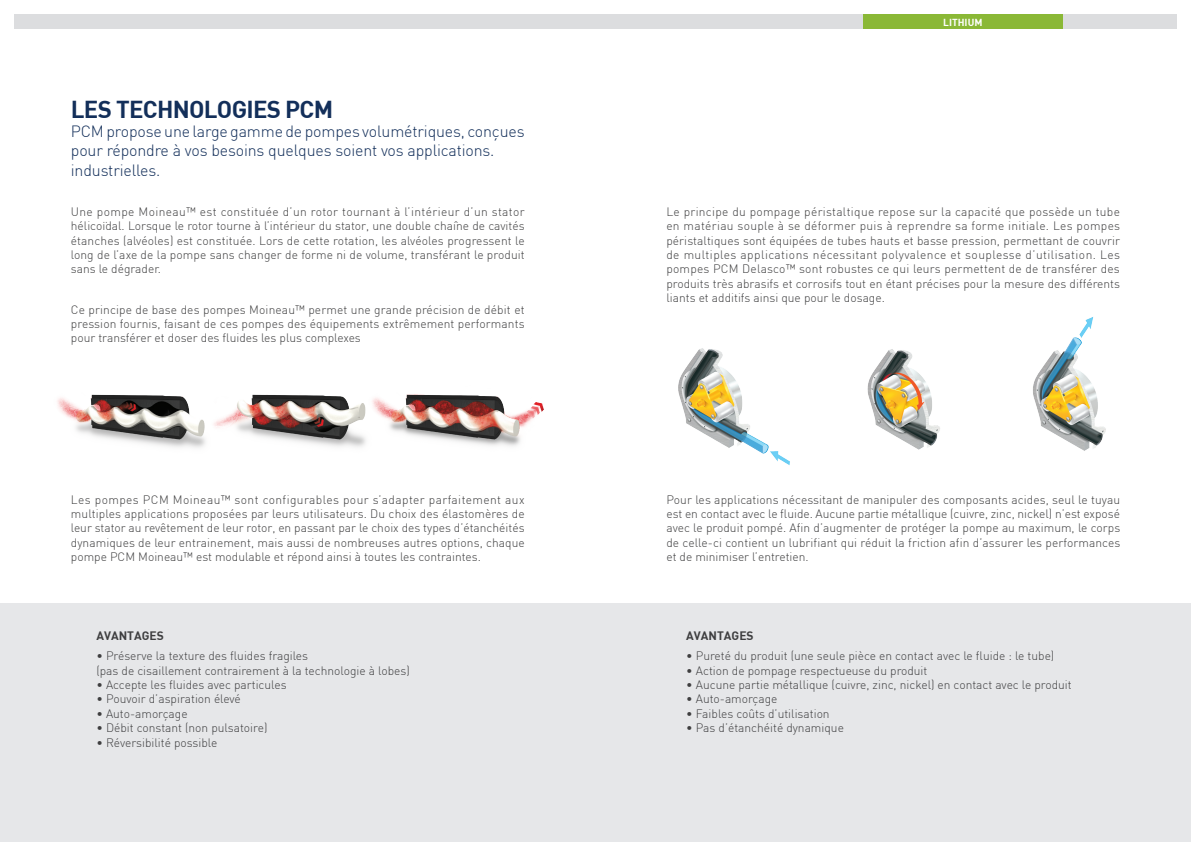
<style>
.page{position:relative;width:1191px;height:842px;background:#fff}
.page>*{position:absolute;margin:0;border:0;box-sizing:border-box;transform-origin:0 0}
.Normal_e{font:24px "DIN Bold";letter-spacing:-.03em;color:#132f5a}
.t1{font:300 16px "DIN";letter-spacing:-.01em;color:#132f5a}
.Normal_e-2{font:300 12px/14.4px "DIN";color:#3e3e3f;text-align:justify}
.Normal_e-3{font:12px "DIN Bold";color:#3e3e3f}
.t2{font:10px "DIN Bold";color:#fff}
</style>
<div class="page">
<div style="left:14px;top:14px;width:1162px;height:14px;background:#dcdddf"></div>
<div style="left:863px;top:14px;width:199px;height:14px;background:#8ab836"></div>
<div style="left:0;top:604px;width:1191px;height:238px;background:#e6e7e9"></div>
<img style="left:398px;top:394px;width:146px;height:52px">
<img style="left:57px;top:394px;width:147px;height:54px">
<img style="left:204px;top:394px;width:194px;height:53px">
<img style="left:867px;top:349px;width:73px;height:101px">
<img style="left:1033px;top:317px;width:73px;height:134px">
<img style="left:678px;top:348px;width:112px;height:118px">
<p class="Normal_e" style="left:71px;top:94px;width:264px">LES TECHNOLOGIES PCM</p>
<p class="t1" style="left:71px;top:122px;width:455px">PCM propose une large gamme de pompes volumétriques, conçues</p>
<p class="t1" style="left:71px;top:141px;width:425px">pour répondre à vos besoins quelques soient vos applications.</p>
<p class="t1" style="left:71px;top:160px;width:91px">industrielles.</p>
<p class="Normal_e-2" style="left:71px;top:204px;width:455px">Une pompe Moineau™ est constituée d’un rotor tournant à l’intérieur d’un stator hélicoïdal. Lorsque le rotor tourne à l’intérieur du stator, une double chaîne de cavités étanches (alvéoles) est constituée. Lors de cette rotation, les alvéoles progressent le long de l’axe de la pompe sans changer de forme ni de volume, transférant le produit sans le dégrader.</p>
<p class="Normal_e-2" style="left:71px;top:302px;width:455px">Ce principe de base des pompes Moineau™ permet une grande précision de débit et pression fournis, faisant de ces pompes des équipements extrêmement performants pour transférer et doser des fluides les plus complexes</p>
<p class="t2" style="left:943px;top:16px;width:41px">LITHIUM</p>
<p class="Normal_e-2" style="left:666px;top:204px;width:455px">Le principe du pompage péristaltique repose sur la capacité que possède un tube en matériau souple à se déformer puis à reprendre sa forme initiale. Les pompes péristaltiques sont équipées de tubes hauts et basse pression, permettant de couvrir de multiples applications nécessitant polyvalence et souplesse d’utilisation. Les pompes PCM Delasco™ sont robustes ce qui leurs permettent de de transférer des produits très abrasifs et corrosifs tout en étant précises pour la mesure des différents liants et additifs ainsi que pour le dosage.</p>
<p class="Normal_e-2" style="left:71px;top:492px;width:455px">Les pompes PCM Moineau™ sont configurables pour s’adapter parfaitement aux multiples applications proposées par leurs utilisateurs. Du choix des élastomères de leur stator au revêtement de leur rotor, en passant par le choix des types d’étanchéités dynamiques de leur entrainement, mais aussi de nombreuses autres options, chaque pompe PCM Moineau™ est modulable et répond ainsi à toutes les contraintes.</p>
<p class="Normal_e-2" style="left:666px;top:492px;width:455px">Pour les applications nécessitant de manipuler des composants acides, seul le tuyau est en contact avec le fluide. Aucune partie métallique (cuivre, zinc, nickel) n’est exposé avec le produit pompé. Afin d’augmenter de protéger la pompe au maximum, le corps de celle-ci contient un lubrifiant qui réduit la friction afin d’assurer les performances et de minimiser l’entretien.</p>
<p class="Normal_e-3" style="left:96px;top:628px;width:69px">AVANTAGES</p>
<p class="Normal_e-2" style="left:96px;top:648px;width:315px">• Préserve la texture des fluides fragiles<br>(pas de cisaillement contrairement à la technologie à lobes)</p>
<p class="Normal_e-2" style="left:96px;top:677px;width:192px">• Accepte les fluides avec particules</p>
<p class="Normal_e-2" style="left:96px;top:692px;width:146px">• Pouvoir d’aspiration élevé</p>
<p class="Normal_e-2" style="left:96px;top:706px;width:93px">• Auto-amorçage</p>
<p class="Normal_e-2" style="left:96px;top:720px;width:172px">• Débit constant (non pulsatoire)</p>
<p class="Normal_e-2" style="left:96px;top:735px;width:122px">• Réversibilité possible</p>
<p class="Normal_e-3" style="left:686px;top:628px;width:69px">AVANTAGES</p>
<p class="Normal_e-2" style="left:686px;top:648px;width:369px">• Pureté du produit (une seule pièce en contact avec le fluide : le tube)</p>
<p class="Normal_e-2" style="left:686px;top:663px;width:243px">• Action de pompage respectueuse du produit</p>
<p class="Normal_e-2" style="left:686px;top:677px;width:387px">• Aucune partie métallique (cuivre, zinc, nickel) en contact avec le produit</p>
<p class="Normal_e-2" style="left:686px;top:692px;width:93px">• Auto-amorçage</p>
<p class="Normal_e-2" style="left:686px;top:706px;width:145px">• Faibles coûts d’utilisation</p>
<p class="Normal_e-2" style="left:686px;top:720px;width:159px">• Pas d’étanchéité dynamique</p>
</div>
